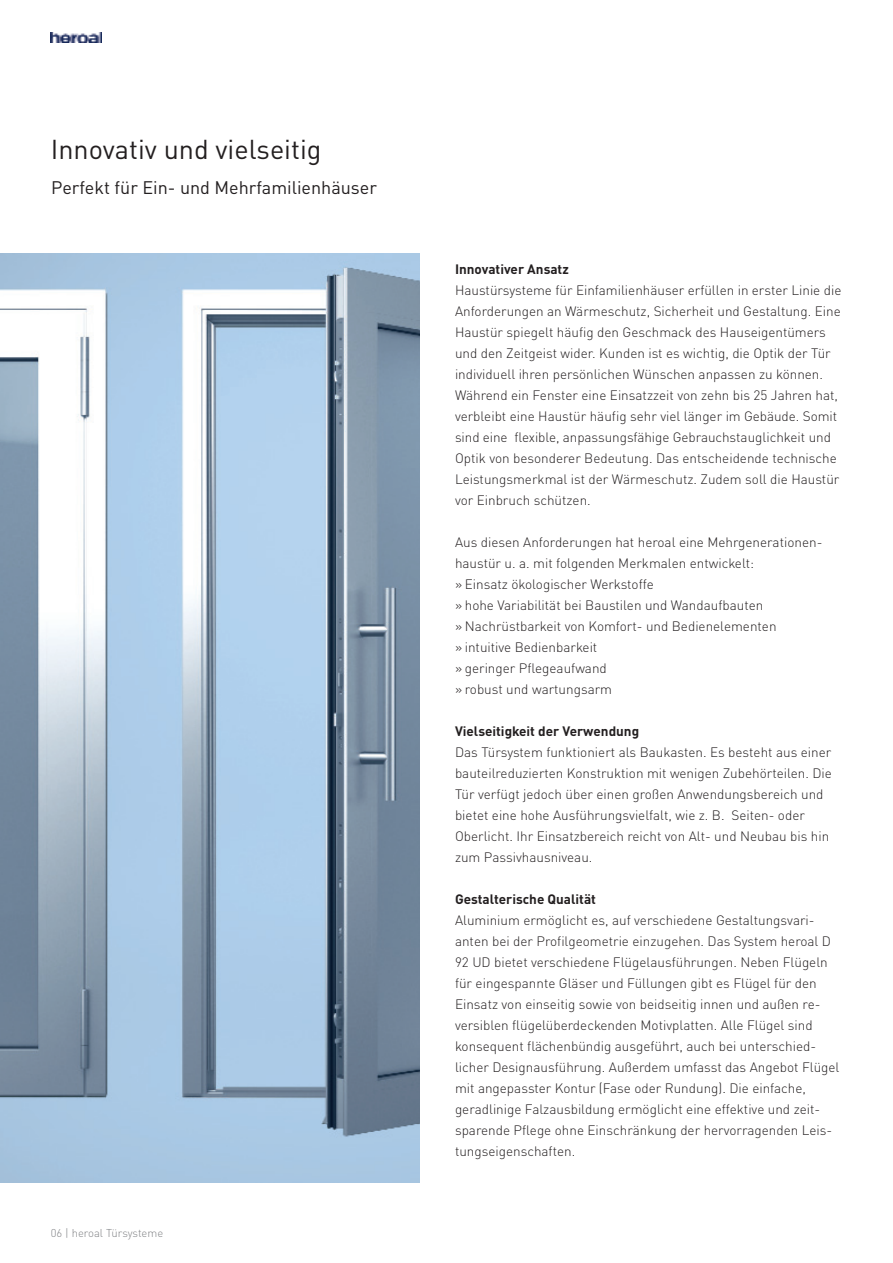
<style>
.page{position:relative;width:893px;height:1263px;background:#fff}
.page>*{position:absolute;margin:0;border:0;box-sizing:border-box;transform-origin:0 0}
.t1{font:27px "DIN Pro";color:#231f20}
.t2{font:18px "DIN Pro";color:#231f20}
.t3{font:300 13.5px/21px "DIN Pro";color:#231f20}
.t4{font:700 13.5px "DIN Pro";color:#231f20}
.t5{font:300 11.25px "DIN Pro";color:#808285}
</style>
<div class="page">
<svg style="left:51px;top:32px;width:51px;height:11px"></svg>
<img style="left:51px;top:32px;width:50px;height:10px">
<img style="left:0;top:253px;width:419px;height:929px">
<h1 class="t1" style="left:51px;top:140px;width:272px">Innovativ und vielseitig</h1>
<h2 class="t2" style="left:51px;top:181px;width:327px">Perfekt für Ein- und Mehrfamilienhäuser</h2>
<p class="t5" style="left:51px;top:1229px;width:114px">06 | heroal Türsysteme</p>
<p class="t4" style="left:455px;top:264px;width:115px">Innovativer Ansatz</p>
<p class="t3" style="left:455px;top:281px;width:388px">Haustürsysteme für Einfamilienhäuser erfüllen in erster Linie die Anforderungen an Wärmeschutz, Sicherheit und Gestaltung. Eine Haustür spiegelt häufig den Geschmack des Hauseigentümers und den Zeitgeist wider. Kunden ist es wichtig, die Optik der Tür individuell ihren persönlichen Wünschen anpassen zu können.<br>Während ein Fenster eine Einsatzzeit von zehn bis 25 Jahren hat, verbleibt eine Haustür häufig sehr viel länger im Gebäude. Somit sind eine flexible, anpassungsfähige Gebrauchstauglichkeit und Optik von besonderer Bedeutung. Das entscheidende technische Leistungsmerkmal ist der Wärmeschutz. Zudem soll die Haustür vor Einbruch schützen.</p>
<p class="t3" style="left:455px;top:533px;width:369px">Aus diesen Anforderungen hat heroal eine Mehrgenerationen&shy;haustür u. a. mit folgenden Merkmalen entwickelt:<br>» Einsatz ökologischer Werkstoffe<br>» hohe Variabilität bei Baustilen und Wandaufbauten<br>» Nachrüstbarkeit von Komfort- und Bedienelementen<br>» intuitive Bedienbarkeit<br>» geringer Pflegeaufwand<br>» robust und wartungsarm</p>
<p class="t4" style="left:455px;top:726px;width:186px">Vielseitigkeit der Verwendung</p>
<p class="t3" style="left:455px;top:743px;width:378px">Das Türsystem funktioniert als Baukasten. Es besteht aus einer bauteilreduzierten Konstruktion mit wenigen Zubehörteilen. Die Tür verfügt jedoch über einen großen Anwendungsbereich und bietet eine hohe Ausführungsvielfalt, wie z. B. Seiten- oder Oberlicht. Ihr Einsatzbereich reicht von Alt- und Neubau bis hin zum Passivhausniveau.</p>
<p class="t4" style="left:455px;top:894px;width:142px">Gestalterische Qualität</p>
<p class="t3" style="left:455px;top:911px;width:386px">Aluminium ermöglicht es, auf verschiedene Gestaltungsvari&shy;anten bei der Profilgeometrie einzugehen. Das System heroal D 92 UD bietet verschiedene Flügelausführungen. Neben Flügeln für eingespannte Gläser und Füllungen gibt es Flügel für den Einsatz von einseitig sowie von beidseitig innen und außen re&shy;versiblen flügelüberdeckenden Motivplatten. Alle Flügel sind konsequent flächenbündig ausgeführt, auch bei unterschied&shy;licher Designausführung. Außerdem umfasst das Angebot Flügel mit angepasster Kontur (Fase oder Rundung). Die einfache, geradlinige Falzausbildung ermöglicht eine effektive und zeit&shy;sparende Pflege ohne Einschränkung der hervorragenden Leis&shy;tungseigenschaften.</p>
</div>
